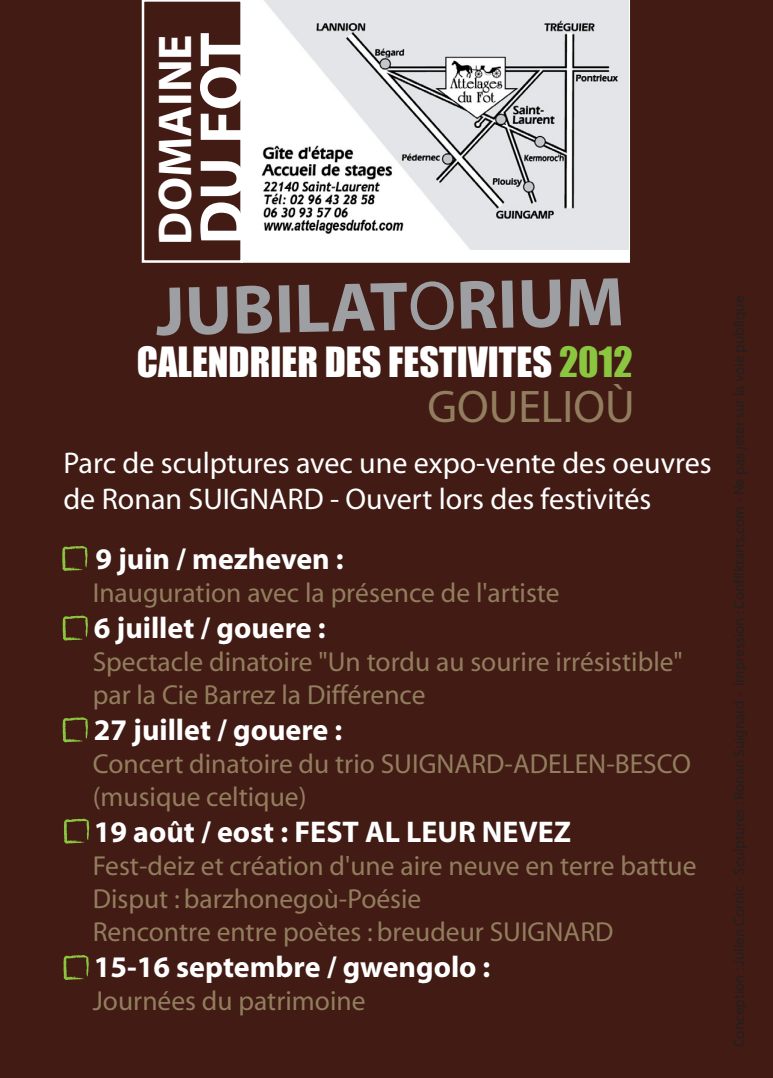
<style>
.page{position:relative;width:773px;height:1078px;background:#fff}
.page>*{position:absolute;margin:0;border:0;box-sizing:border-box;transform-origin:0 0}
.t1{font:700 69.75px "Myriad";color:#9d9fa2}
.t2{font:700 63.5px "Myriad";color:#fff}
.t3{font:700 47.5px "Myriad";color:#fff}
.t4{font:45.75px "Myriad";color:#927e5e}
.t5{font:38.25px "Impact";color:#fff}
.t6{font:700 30px "Myriad";color:#fff}
.t7{font:30px/36px "Myriad";color:#fff}
.t8{font:27.5px/33px "Myriad";color:#927e5e}
.t9{font:15px "Myriad";color:#231f20}
.s1{font-weight:400}
.s2{color:#8bc640}
</style>
<div class="page">
<div style="left:0;top:0;width:772px;height:1077px;background:#411b14"></div>
<div style="left:242px;top:0;width:386px;height:261px;background:#fff"></div>
<div style="left:240px;top:0;width:390px;height:263px;border:2px solid #fff"></div>
<svg style="left:62px;top:546px;width:26px;height:25px"></svg>
<svg style="left:62px;top:615px;width:26px;height:25px"></svg>
<svg style="left:62px;top:717px;width:26px;height:25px"></svg>
<svg style="left:64px;top:818px;width:25px;height:25px"></svg>
<svg style="left:63px;top:955px;width:26px;height:25px"></svg>
<img style="left:243px;top:1px;width:385px;height:248px">
<div style="left:142px;top:0;width:101px;height:263px;border:2px solid #fff"></div>
<h3 class="t3" style="left:150px;top:244px;width:212px;rotate:-90deg">DOMAINE</h3>
<h2 class="t2" style="left:189px;top:244px;width:214px;rotate:-90deg">DU FOT</h2>
<h1 class="t1" style="left:155px;top:275px;width:469px;rotate:-1deg">JUBILAT<span class="s1">O</span>RIUM</h1>
<h3 class="t5" style="left:137px;top:332px;width:497px">CALENDRIER DES FESTIVITES <span class="s2">2012</span></h3>
<h3 class="t4" style="left:427px;top:384px;width:209px">GOUELIOÙ</h3>
<p class="t7" style="left:63px;top:446px;width:649px">Parc de sculptures avec une expo-vente des oeuvres de Ronan SUIGNARD - Ouvert lors des festivités</p>
<p class="t6" style="left:95px;top:543px;width:250px">9 juin / mezheven :</p>
<p class="t8" style="left:93px;top:577px;width:468px">Inauguration avec la présence de l'artiste</p>
<p class="t6" style="left:94px;top:612px;width:233px">6 juillet / gouere :</p>
<p class="t8" style="left:93px;top:646px;width:591px">Spectacle dinatoire "Un tordu au sourire irrésistible" par la Cie Barrez la Différence</p>
<p class="t6" style="left:94px;top:714px;width:250px">27 juillet / gouere :</p>
<p class="t8" style="left:93px;top:748px;width:599px">Concert dinatoire du trio SUIGNARD-ADELEN-BESCO (musique celtique)</p>
<p class="t6" style="left:94px;top:816px;width:478px">19 août / eost : FEST AL LEUR NEVEZ</p>
<p class="t8" style="left:93px;top:850px;width:605px">Fest-deiz et création d'une aire neuve en terre battue<br>Disput : barzhonegoù-Poésie<br>Rencontre entre poètes : breudeur SUIGNARD</p>
<p class="t6" style="left:94px;top:951px;width:398px">15-16 septembre / gwengolo :</p>
<p class="t8" style="left:93px;top:985px;width:274px">Journées du patrimoine</p>
<p class="t9" style="left:731px;top:1046px;width:752px;rotate:-90deg">Conception : Julien Cornic - Sculptures : Ronan Suignard - Impression : Confliktarts.com - Ne pas jeter sur la voie publique</p>
</div>
